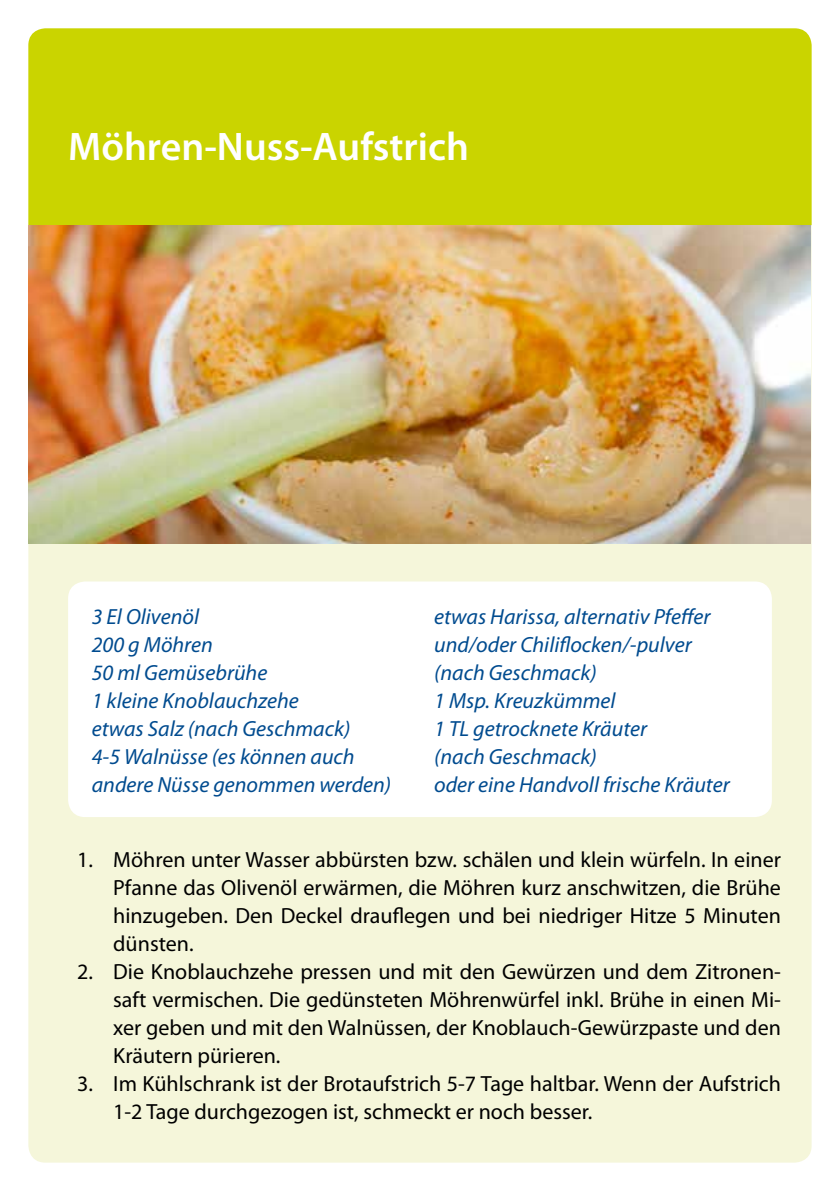
<style>
.page{position:relative;width:840px;height:1191px;background:#fff}
.page>*{position:absolute;margin:0;border:0;box-sizing:border-box;transform-origin:0 0}
.t1{font:600 40px "Myriad Pro";color:#fff}
.t2{font:22px/28px "Myriad Pro";color:#000;text-align:justify}
.t3{font:italic 22px/28px "Myriad Pro";color:#004b8f}
</style>
<div class="page">
<div style="left:28px;top:28px;width:783px;height:1134px;background:#f5f6da;border-radius:17px"></div>
<div style="left:28px;top:28px;width:783px;height:197px;background:#cad400"></div>
<img style="left:28px;top:226px;width:782px;height:318px">
<div style="left:68px;top:581px;width:703px;height:236px;background:#fff;border-radius:17px"></div>
<h1 class="t1" style="left:68px;top:125px;width:402px">Möhren-Nuss-Aufstrich</h1>
<p class="t3" style="left:92px;top:603px;width:301px">3 El Olivenöl<br>200 g Möhren<br>50 ml Gemüsebrühe<br>1 kleine Knoblauchzehe<br>etwas Salz (nach Geschmack)<br>4-5 Walnüsse (es können auch andere Nüsse genommen werden)</p>
<p class="t3" style="left:434px;top:603px;width:297px">etwas Harissa, alternativ Pfeffer und/oder Chiliflocken/-pulver (nach Geschmack)<br>1 Msp. Kreuzkümmel<br>1 TL getrocknete Kräuter<br>(nach Geschmack)<br>oder eine Handvoll frische Kräuter</p>
<p class="t2" style="left:113px;top:846px;width:669px;text-indent:-36px">1. Möhren unter Wasser abbürsten bzw. schälen und klein würfeln. In einer Pfanne das Olivenöl erwärmen, die Möhren kurz anschwitzen, die Brühe hinzugeben. Den Deckel drauflegen und bei niedriger Hitze 5 Minuten dünsten.</p>
<p class="t2" style="left:113px;top:958px;width:669px;text-indent:-36px">2. Die Knoblauchzehe pressen und mit den Gewürzen und dem Zitronen&shy;saft vermischen. Die gedünsteten Möhrenwürfel inkl. Brühe in einen Mi&shy;xer geben und mit den Walnüssen, der Knoblauch-Gewürzpaste und den Kräutern pürieren.</p>
<p class="t2" style="left:113px;top:1070px;width:668px;text-indent:-36px">3. Im Kühlschrank ist der Brotaufstrich 5-7 Tage haltbar. Wenn der Aufstrich<br>1-2 Tage durchgezogen ist, schmeckt er noch besser.</p>
</div>
